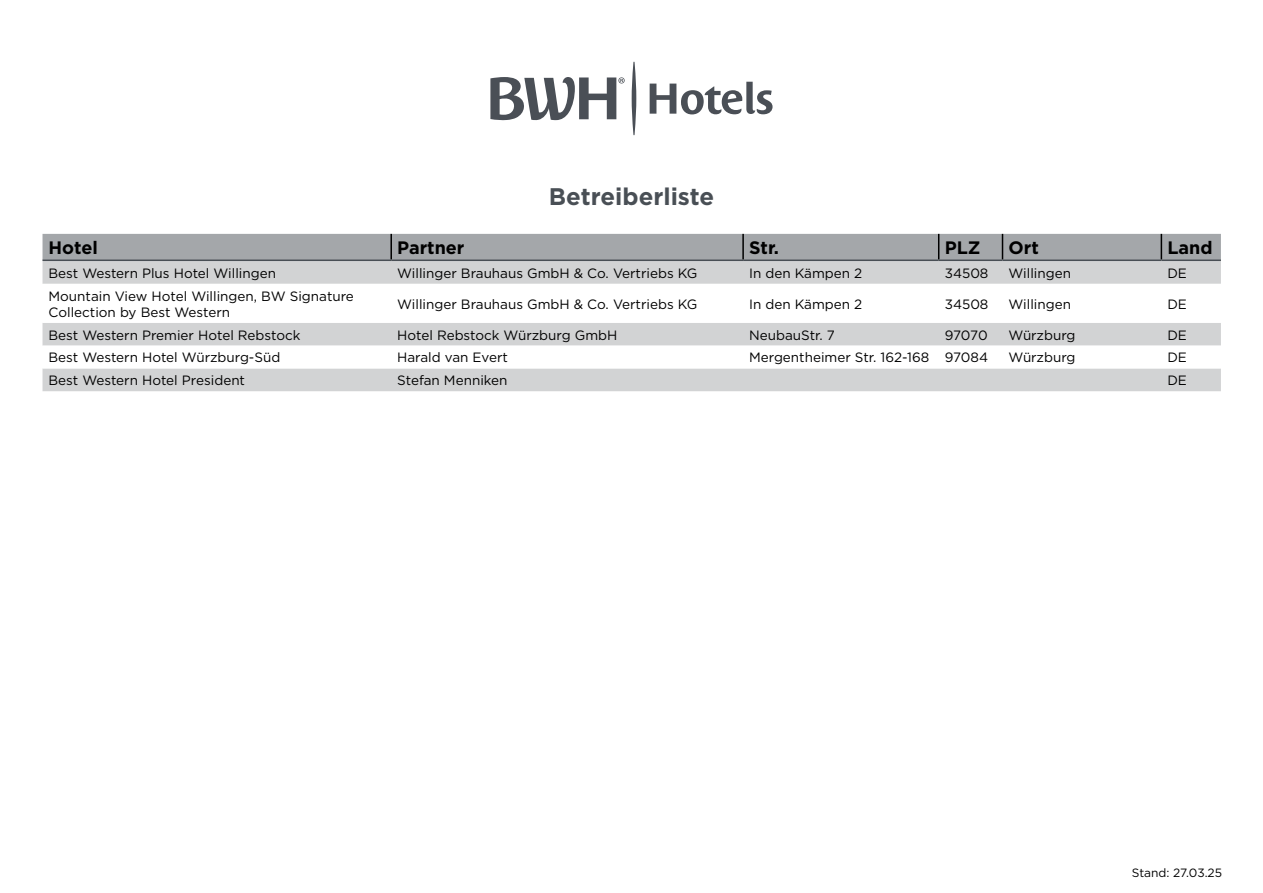
<style>
.page{position:relative;width:1263px;height:893px;background:#fff}
.page>*{position:absolute;margin:0;border:0;box-sizing:border-box;transform-origin:0 0}
.t1{font:700 24px "Gotham";color:#494f55}
.Tabellenkopf{font:700 18px "Gotham";color:#000}
.Tabellenbody{font:13.5px/16.2px "Gotham";color:#000}
.t2{font:12px "Gotham";color:#000}
</style>
<div class="page">
<svg style="left:632px;top:62px;width:4px;height:73px"></svg>
<svg style="left:650px;top:82px;width:122px;height:32px"></svg>
<svg style="left:490px;top:77px;width:135px;height:43px"></svg>
<div style="left:43px;top:261px;width:1178px;height:130px;background:#d2d3d4"></div>
<svg style="left:43px;top:284px;width:1178px;height:84px"></svg>
<div style="left:43px;top:234px;width:1178px;height:26px;background:#a4a7aa"></div>
<hr style="left:43px;top:260px;width:348px;height:1px;background:#494f55">
<hr style="left:391px;top:260px;width:352px;height:1px;background:#494f55">
<hr style="left:743px;top:260px;width:196px;height:1px;background:#494f55">
<hr style="left:939px;top:260px;width:63px;height:1px;background:#494f55">
<hr style="left:1002px;top:260px;width:159px;height:1px;background:#494f55">
<hr style="left:1161px;top:260px;width:60px;height:1px;background:#494f55">
<h1 class="t1" style="left:549px;top:180px;width:167px">Betreiberliste</h1>
<p class="Tabellenkopf" style="left:49px;top:236px;width:51px">Hotel</p>
<p class="Tabellenkopf" style="left:397px;top:236px;width:69px">Partner</p>
<p class="Tabellenkopf" style="left:749px;top:236px;width:31px">Str.</p>
<p class="Tabellenkopf" style="left:945px;top:236px;width:37px">PLZ</p>
<p class="Tabellenkopf" style="left:1008px;top:236px;width:32px">Ort</p>
<p class="Tabellenkopf" style="left:1167px;top:236px;width:47px">Land</p>
<p class="Tabellenbody" style="left:49px;top:265px;width:229px">Best Western Plus Hotel Willingen</p>
<p class="Tabellenbody" style="left:397px;top:265px;width:302px">Willinger Brauhaus GmbH &amp; Co. Vertriebs KG</p>
<p class="Tabellenbody" style="left:749px;top:265px;width:115px">In den Kämpen 2</p>
<p class="Tabellenbody" style="left:945px;top:265px;width:45px">34508</p>
<p class="Tabellenbody" style="left:1008px;top:265px;width:64px">Willingen</p>
<p class="Tabellenbody" style="left:1167px;top:265px;width:21px">DE</p>
<p class="Tabellenbody" style="left:49px;top:287px;width:307px">Mountain View Hotel Willingen, BW Signature<br>Collection by Best Western</p>
<p class="Tabellenbody" style="left:397px;top:296px;width:302px">Willinger Brauhaus GmbH &amp; Co. Vertriebs KG</p>
<p class="Tabellenbody" style="left:749px;top:296px;width:115px">In den Kämpen 2</p>
<p class="Tabellenbody" style="left:945px;top:296px;width:45px">34508</p>
<p class="Tabellenbody" style="left:1008px;top:296px;width:64px">Willingen</p>
<p class="Tabellenbody" style="left:1167px;top:296px;width:21px">DE</p>
<p class="Tabellenbody" style="left:49px;top:326px;width:253px">Best Western Premier Hotel Rebstock</p>
<p class="Tabellenbody" style="left:397px;top:326px;width:222px">Hotel Rebstock Würzburg GmbH</p>
<p class="Tabellenbody" style="left:749px;top:326px;width:87px">NeubauStr. 7</p>
<p class="Tabellenbody" style="left:945px;top:326px;width:44px">97070</p>
<p class="Tabellenbody" style="left:1008px;top:326px;width:69px">Würzburg</p>
<p class="Tabellenbody" style="left:1167px;top:326px;width:21px">DE</p>
<p class="Tabellenbody" style="left:49px;top:349px;width:233px">Best Western Hotel Würzburg-Süd</p>
<p class="Tabellenbody" style="left:397px;top:349px;width:112px">Harald van Evert</p>
<p class="Tabellenbody" style="left:749px;top:349px;width:182px">Mergentheimer Str. 162-168</p>
<p class="Tabellenbody" style="left:945px;top:349px;width:45px">97084</p>
<p class="Tabellenbody" style="left:1008px;top:349px;width:69px">Würzburg</p>
<p class="Tabellenbody" style="left:1167px;top:349px;width:21px">DE</p>
<p class="Tabellenbody" style="left:49px;top:372px;width:198px">Best Western Hotel President</p>
<p class="Tabellenbody" style="left:397px;top:372px;width:112px">Stefan Menniken</p>
<p class="Tabellenbody" style="left:1167px;top:372px;width:21px">DE</p>
<p class="t2" style="left:1132px;top:865px;width:92px">Stand: 27.03.25</p>
</div>
